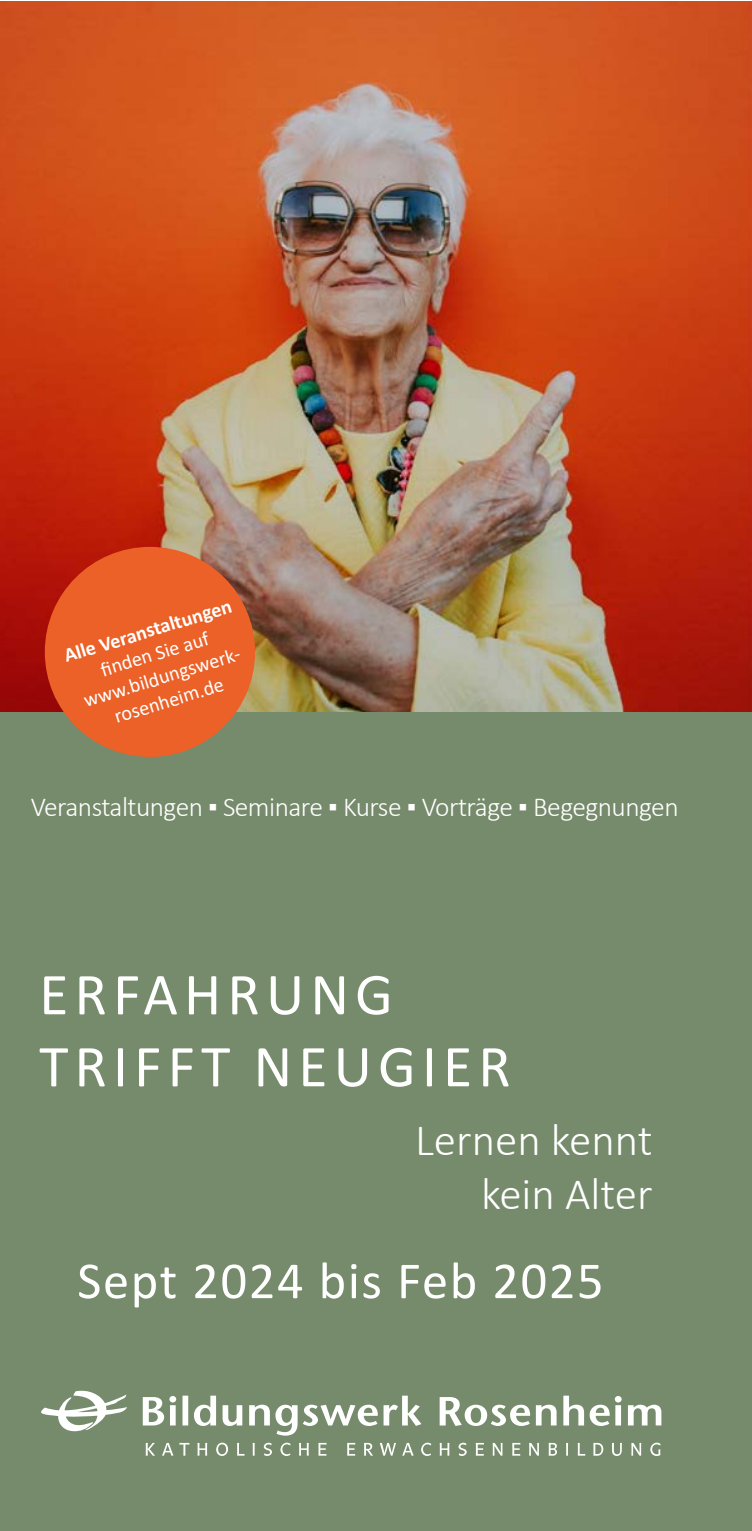
<style>
.page{position:relative;width:752px;height:1531px;background:#fff}
.page>*{position:absolute;margin:0;border:0;box-sizing:border-box;transform-origin:0 0}
.t1{font:60px "Calibri";letter-spacing:.1em;color:#fff}
.t2{font:52.5px "Calibri";letter-spacing:.03em;color:#fff}
.t3{font:300 45px "Calibri";color:#fff}
.t4{font:300 27.5px "Calibri";letter-spacing:-.02em;color:#fff}
.t5{font:700 20.25px/24.2px "Calibri";color:#fff;text-align:center}
.t6{font:20.25px "Calibri";color:#fff}
.s1{font-weight:400}
</style>
<div class="page">
<img style="left:0;top:2px;width:751px;height:711px">
<div style="left:0;top:713px;width:751px;height:818px;background:#768b6b"></div>
<div style="left:45px;top:547px;width:210px;height:210px;background:#eb6128;border-radius:50%"></div>
<svg style="left:143px;top:1395px;width:518px;height:40px"></svg>
<svg style="left:41px;top:1391px;width:86px;height:41px"></svg>
<svg style="left:146px;top:1442px;width:514px;height:14px"></svg>
<p class="t5" style="left:61px;top:644px;width:176px;rotate:-17deg">Alle Veranstaltungen <span class="s1">fi nden Sie auf</span></p>
<p class="t6" style="left:80px;top:687px;width:178px;rotate:-17deg">www.bildungswerk-</p>
<p class="t6" style="left:111px;top:703px;width:115px;rotate:-17deg">rosenheim.de</p>
<p class="t4" style="left:31px;top:790px;width:649px">Veranstaltungen <span class="s1">▪</span> Seminare <span class="s1">▪</span> Kurse <span class="s1">▪</span> Vorträge <span class="s1">▪</span> Begegnungen</p>
<p class="t1" style="left:39px;top:953px;width:355px">ERFAHRUNG</p>
<p class="t1" style="left:39px;top:1025px;width:473px">TRIFFT NEUGIER</p>
<p class="t3" style="left:415px;top:1112px;width:239px">Lernen kennt</p>
<p class="t3" style="left:481px;top:1166px;width:173px">kein Alter</p>
<p class="t2" style="left:77px;top:1244px;width:527px">Sept 2024 bis Feb 2025</p>
</div>
